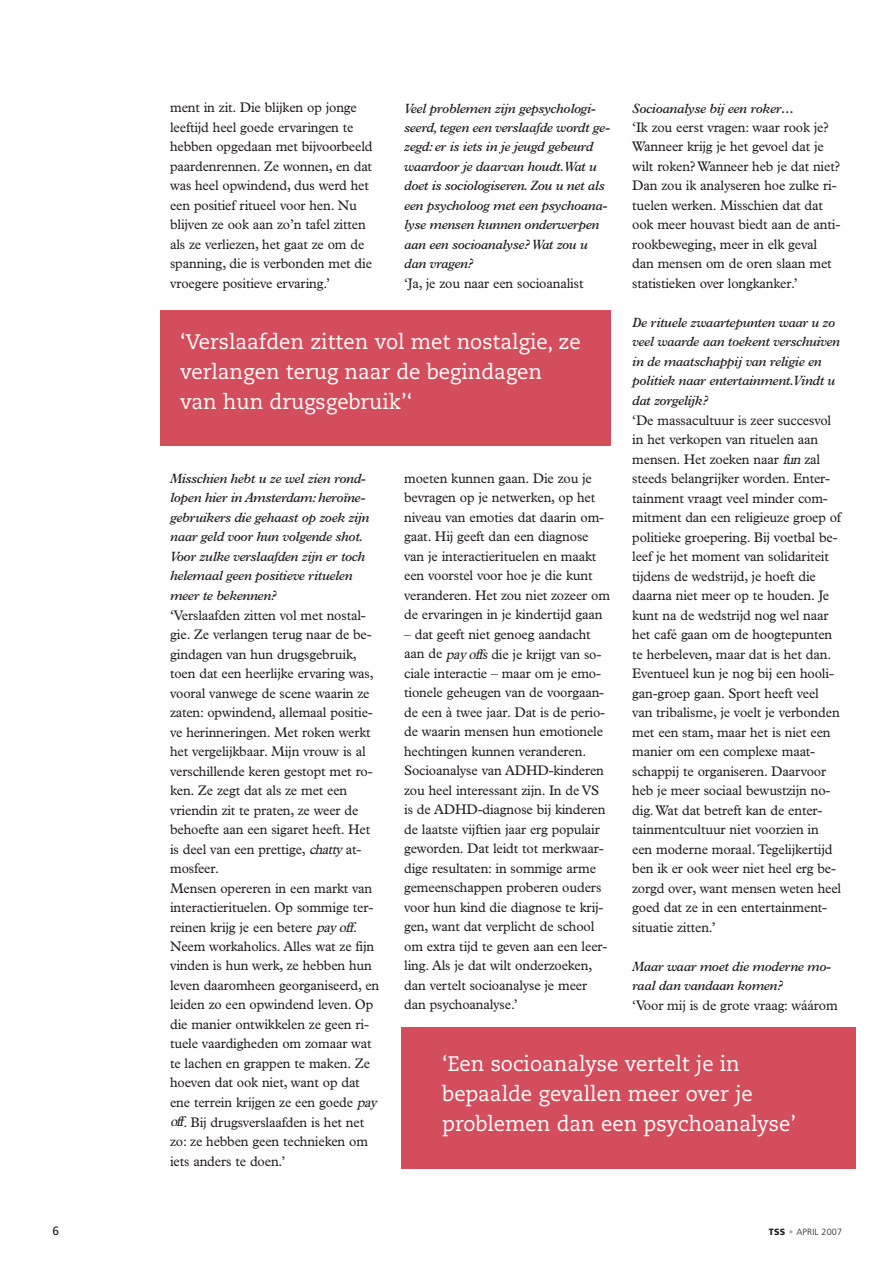
<style>
.page{position:relative;width:893px;height:1263px;background:#fff}
.page>*{position:absolute;margin:0;border:0;box-sizing:border-box;transform-origin:0 0}
.t1{font:21px/30px "Caecilia";color:#fff}
.t2{font:13.95px/19.5px "Plantin";letter-spacing:-.01em;color:#231f20}
.t3{font:italic 600 13.5px/19.5px "Plantin";letter-spacing:-.025em;color:#231f20;scale:.93 1}
.t4{font:12px "Frutiger";color:#231f20}
.t5{font:300 9px "Frutiger";letter-spacing:.015em;color:#231f20}
.s1{font-style:italic}
.s2{font-weight:900}
.s3{font-weight:900;color:#a7a9ac}
</style>
<div class="page">
<div style="left:161px;top:310px;width:450px;height:136px;background:#d44d5c"></div>
<div style="left:401px;top:1028px;width:454px;height:141px;background:#d44d5c"></div>
<p class="t2" style="left:170px;top:99px;width:204px">ment in zit. Die blijken op jonge leeftijd heel goede ervaringen te hebben opgedaan met bijvoorbeeld paardenrennen. Ze wonnen, en dat was heel opwindend, dus werd het een positief ritueel voor hen. Nu blijven ze ook aan zo’n tafel zitten als ze verliezen, het gaat ze om de spanning, die is verbonden met die vroegere positieve ervaring.’</p>
<p class="t3" style="left:404px;top:99px;width:223px">Veel problemen zijn gepsychologi&shy;seerd, tegen een verslaafde wordt ge&shy;zegd: er is iets in je jeugd gebeurd waardoor je daarvan houdt.Wat u doet is sociologiseren. Zou u net als een psycholoog met een psychoana&shy;lyse mensen kunnen onderwerpen aan een socioanalyse? Wat zou u dan vragen?</p>
<p class="t2" style="left:404px;top:275px;width:181px">‘Ja, je zou naar een socioanalist</p>
<p class="t3" style="left:632px;top:99px;width:175px">Socioanalyse bij een roker…</p>
<p class="t2" style="left:632px;top:119px;width:210px">‘Ik zou eerst vragen: waar rook je?<br>Wanneer krijg je het gevoel dat je wilt roken? Wanneer heb je dat niet?<br>Dan zou ik analyseren hoe zulke ri&shy;tuelen werken. Misschien dat dat ook meer houvast biedt aan de anti&shy;rookbeweging, meer in elk geval dan mensen om de oren slaan met statistieken over longkanker.’</p>
<p class="t3" style="left:632px;top:314px;width:225px">De rituele zwaartepunten waar u zo veel waarde aan toekent verschuiven in de maatschappij van religie en politiek naar entertainment.Vindt u dat zorgelijk?</p>
<p class="t2" style="left:632px;top:411px;width:210px">‘De massacultuur is zeer succesvol in het verkopen van rituelen aan mensen. Het zoeken naar <span class="s1">fun</span>zal steeds belangrijker worden. Enter&shy;tainment vraagt veel minder com&shy;mitment dan een religieuze groep of politieke groepering. Bij voetbal be&shy;leef je het moment van solidariteit tijdens de wedstrijd, je hoeft die daarna niet meer op te houden. Je kunt na de wedstrijd nog wel naar het café gaan om de hoogtepunten te herbeleven, maar dat is het dan.<br>Eventueel kun je nog bij een hooli&shy;gan-groep gaan. Sport heeft veel van tribalisme, je voelt je verbonden met een stam, maar het is niet een manier om een complexe maat&shy;schappij te organiseren. Daarvoor heb je meer sociaal bewustzijn no&shy;dig.Wat dat betreft kan de enter&shy;tainmentcultuur niet voorzien in een moderne moraal.Tegelijkertijd ben ik er ook weer niet heel erg be&shy;zorgd over, want mensen weten heel goed dat ze in een entertainment&shy;situatie zitten.’</p>
<p class="t3" style="left:632px;top:957px;width:215px">Maar waar moet die moderne mo&shy;raal dan vandaan komen?</p>
<p class="t2" style="left:632px;top:996px;width:207px">‘Voor mij is de grote vraag: wáárom</p>
<h1 class="t1" style="left:180px;top:329px;width:402px">‘Verslaafden zitten vol met nostalgie, ze verlangen terug naar de begindagen van hun drugsgebruik’‘</h1>
<p class="t2" style="left:404px;top:470px;width:207px">moeten kunnen gaan. Die zou je bevragen op je netwerken, op het niveau van emoties dat daarin om&shy;gaat. Hij geeft dan een diagnose van je interactierituelen en maakt een voorstel voor hoe je die kunt veranderen. Het zou niet zozeer om de ervaringen in je kindertijd gaan</p>
<p class="t2" style="left:404px;top:626px;width:205px">– dat geeft niet genoeg aandacht aan de <span class="s1">pay offs</span>die je krijgt van so&shy;ciale interactie – maar om je emo&shy;tionele geheugen van de voorgaan&shy;de een à twee jaar. Dat is de perio&shy;de waarin mensen hun emotionele hechtingen kunnen veranderen.<br>Socioanalyse van ADHD-kinderen zou heel interessant zijn. In de VS is de ADHD-diagnose bij kinderen de laatste vijftien jaar erg populair geworden. Dat leidt tot merkwaar&shy;dige resultaten: in sommige arme gemeenschappen proberen ouders voor hun kind die diagnose te krij&shy;gen, want dat verplicht de school om extra tijd te geven aan een leer&shy;ling. Als je dat wilt onderzoeken, dan vertelt socioanalyse je meer dan psychoanalyse.’</p>
<p class="t3" style="left:170px;top:470px;width:216px">Misschien hebt u ze wel zien rond&shy;lopen hier in Amsterdam: heroïne&shy;gebruikers die gehaast op zoek zijn naar geld voor hun volgende shot.<br>Voor zulke verslaafden zijn er toch helemaal geen positieve rituelen meer te bekennen?</p>
<p class="t2" style="left:170px;top:606px;width:211px">‘Verslaafden zitten vol met nostal&shy;gie. Ze verlangen terug naar de be&shy;gindagen van hun drugsgebruik, toen dat een heerlijke ervaring was, vooral vanwege de scene waarin ze zaten: opwindend, allemaal positie&shy;ve herinneringen. Met roken werkt het vergelijkbaar. Mijn vrouw is al verschillende keren gestopt met ro&shy;ken. Ze zegt dat als ze met een vriendin zit te praten, ze weer de behoefte aan een sigaret heeft. Het is deel van een prettige, <span class="s1">chatty</span> at&shy;mosfeer.<br>Mensen opereren in een markt van interactierituelen. Op sommige ter&shy;reinen krijg je een betere <span class="s1">pay off</span>.<br>Neem workaholics. Alles wat ze fijn vinden is hun werk, ze hebben hun leven daaromheen georganiseerd, en leiden zo een opwindend leven. Op die manier ontwikkelen ze geen ri&shy;tuele vaardigheden om zomaar wat te lachen en grappen te maken. Ze hoeven dat ook niet, want op dat ene terrein krijgen ze een goede <span class="s1">pay off</span>. Bij drugsverslaafden is het net zo: ze hebben geen technieken om iets anders te doen.’</p>
<h1 class="t1" style="left:442px;top:1050px;width:355px">‘Een socioanalyse vertelt je in bepaalde gevallen meer over je problemen dan een psychoanalyse’</h1>
<p class="t4" style="left:52px;top:1226px;width:8px">6</p>
<p class="t5" style="left:769px;top:1228px;width:75px"><span class="s2">TSS</span> <span class="s3">•</span> APRIL 2007</p>
</div>
